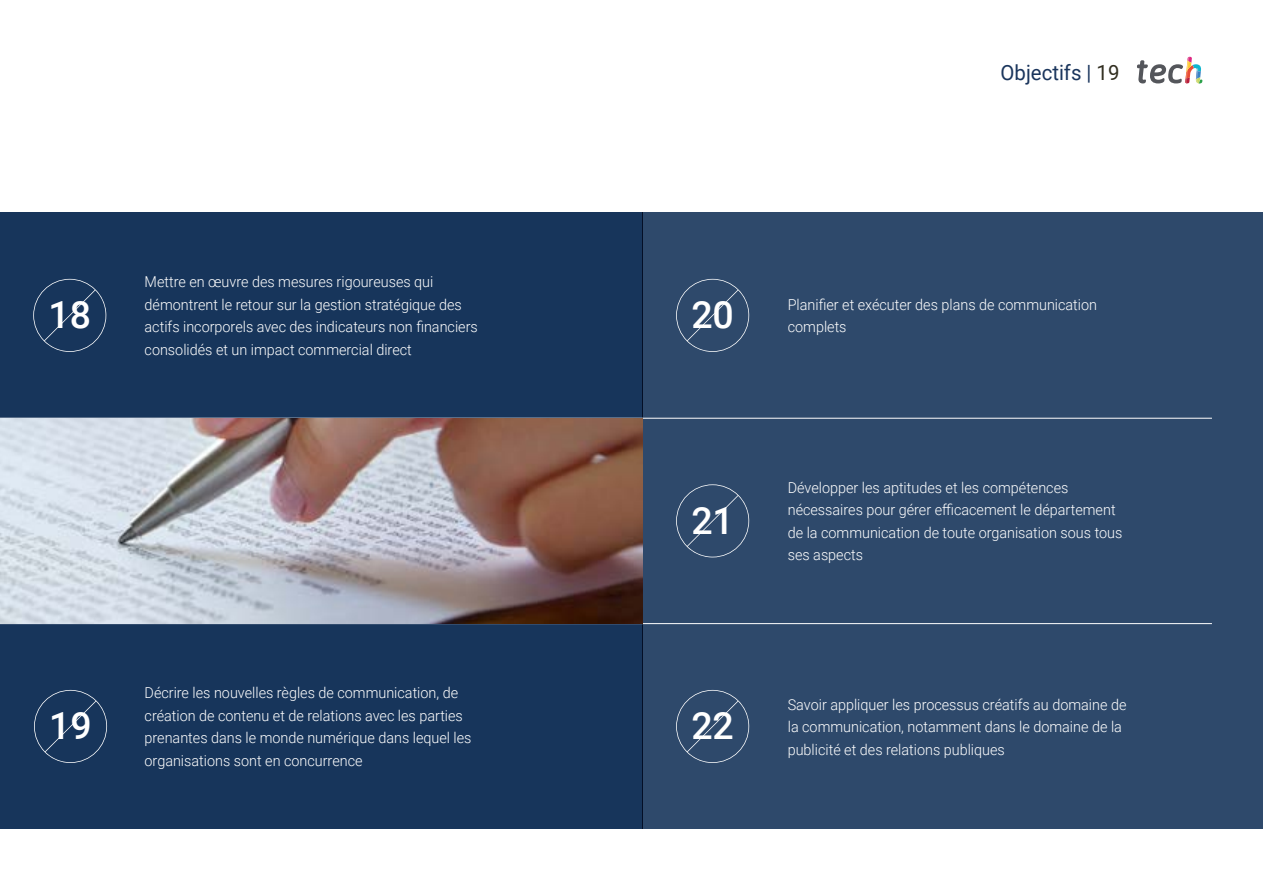
<style>
.page{position:relative;width:1263px;height:893px;background:#fff}
.page>*{position:absolute;margin:0;border:0;box-sizing:border-box;transform-origin:0 0}
.t1{font:500 37.5px "Roboto";color:#fff}
.t2{font:21px "Roboto";color:#1a355c}
.t3{font:300 15px/22.5px "Roboto";color:#fff;scale:.96 1}
.s1{color:#312e20}
</style>
<div class="page">
<svg style="left:1137px;top:57px;width:65px;height:27px"></svg>
<div style="left:0;top:213px;width:642px;height:616px;background:#17355b"></div>
<div style="left:642px;top:213px;width:621px;height:616px;background:#2e496b"></div>
<svg style="left:33px;top:279px;width:73px;height:73px"></svg>
<svg style="left:34px;top:690px;width:73px;height:73px"></svg>
<svg style="left:676px;top:279px;width:73px;height:73px"></svg>
<hr style="left:0;top:418px;width:1212px;height:1px;background:#fff">
<hr style="left:0;top:623px;width:1212px;height:1px;background:#fff">
<img style="left:0;top:418px;width:642px;height:205px">
<svg style="left:676px;top:484px;width:73px;height:73px"></svg>
<svg style="left:676px;top:690px;width:73px;height:73px"></svg>
<h1 class="t1" style="left:48px;top:288px;width:44px">18</h1>
<p class="t3" style="left:145px;top:270px;width:349px">Mettre en œuvre des mesures rigoureuses qui démontrent le retour sur la gestion stratégique des actifs incorporels avec des indicateurs non financiers consolidés et un impact commercial direct</p>
<h1 class="t1" style="left:49px;top:699px;width:44px">19</h1>
<p class="t3" style="left:145px;top:681px;width:342px">Décrire les nouvelles règles de communication, de création de contenu et de relations avec les parties prenantes dans le monde numérique dans lequel les organisations sont en concurrence</p>
<h2 class="t2" style="left:1000px;top:57px;width:120px">Objectifs | <span class="s1">19</span></h2>
<h1 class="t1" style="left:691px;top:288px;width:44px">20</h1>
<p class="t3" style="left:788px;top:293px;width:324px">Planifier et exécuter des plans de communication complets</p>
<h1 class="t1" style="left:691px;top:494px;width:44px">21</h1>
<h1 class="t1" style="left:691px;top:699px;width:44px">22</h1>
<p class="t3" style="left:788px;top:476px;width:350px">Développer les aptitudes et les compétences nécessaires pour gérer efficacement le département de la communication de toute organisation sous tous ses aspects</p>
<p class="t3" style="left:788px;top:692px;width:354px">Savoir appliquer les processus créatifs au domaine de la communication, notamment dans le domaine de la publicité et des relations publiques</p>
</div>
